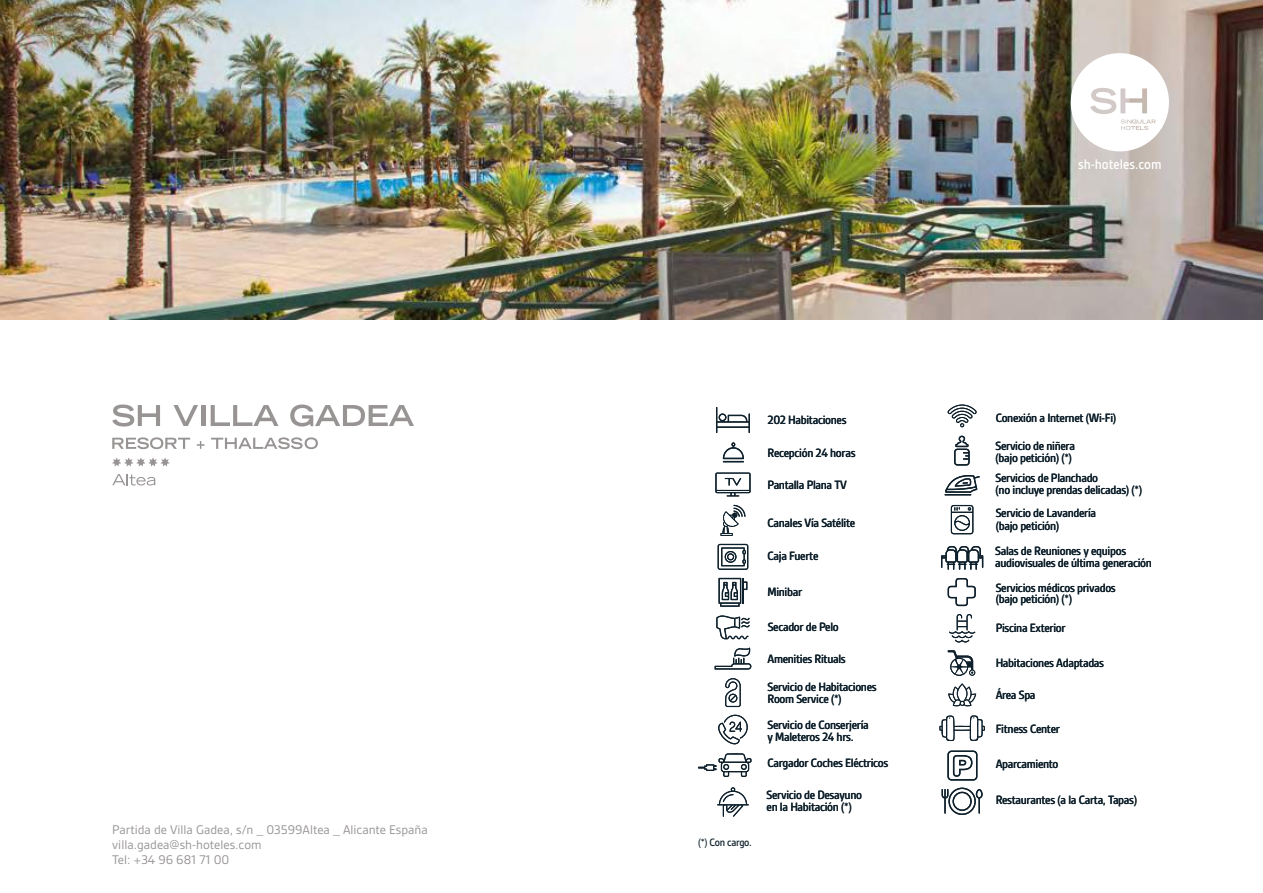
<style>
.page{position:relative;width:1263px;height:893px;background:#fff}
.page>*{position:absolute;margin:0;border:0;box-sizing:border-box;transform-origin:0 0}
.t1{font:500 15px "Gesta Semi Cond";color:#fff}
.t2{font:13.5px/15px "Gesta";color:#989494}
.t3{font:500 12.9px/12.1px "Gesta Semi Cond";letter-spacing:-.025em;color:#0e202b}
.t4{font:500 11.55px "Gesta Semi Cond";letter-spacing:-.025em;color:#0e202b}
</style>
<div class="page">
<img style="left:0;top:0;width:1263px;height:319px">
<svg style="left:112px;top:458px;width:58px;height:8px"></svg>
<svg style="left:112px;top:404px;width:48px;height:23px"></svg>
<svg style="left:173px;top:405px;width:25px;height:21px"></svg>
<hr style="left:201px;top:405px;width:4px;height:21px;background:#989494">
<svg style="left:211px;top:405px;width:67px;height:21px"></svg>
<svg style="left:290px;top:404px;width:124px;height:23px"></svg>
<svg style="left:112px;top:474px;width:43px;height:11px"></svg>
<svg style="left:112px;top:437px;width:78px;height:12px"></svg>
<svg style="left:197px;top:441px;width:7px;height:8px"></svg>
<svg style="left:211px;top:437px;width:107px;height:12px"></svg>
<svg style="left:1071px;top:53px;width:98px;height:98px"></svg>
<svg style="left:716px;top:407px;width:34px;height:26px"></svg>
<svg style="left:715px;top:472px;width:35px;height:24px"></svg>
<svg style="left:720px;top:505px;width:25px;height:31px"></svg>
<svg style="left:718px;top:544px;width:30px;height:26px"></svg>
<svg style="left:716px;top:615px;width:34px;height:24px"></svg>
<svg style="left:725px;top:678px;width:16px;height:29px"></svg>
<svg style="left:718px;top:715px;width:30px;height:29px"></svg>
<svg style="left:698px;top:753px;width:53px;height:24px"></svg>
<svg style="left:717px;top:787px;width:32px;height:30px"></svg>
<svg style="left:949px;top:614px;width:26px;height:28px"></svg>
<svg style="left:948px;top:404px;width:29px;height:23px"></svg>
<svg style="left:951px;top:505px;width:22px;height:29px"></svg>
<svg style="left:944px;top:475px;width:36px;height:20px"></svg>
<svg style="left:718px;top:578px;width:29px;height:29px"></svg>
<svg style="left:947px;top:751px;width:30px;height:29px"></svg>
<svg style="left:941px;top:788px;width:42px;height:27px"></svg>
<svg style="left:939px;top:715px;width:46px;height:26px"></svg>
<svg style="left:948px;top:683px;width:28px;height:23px"></svg>
<svg style="left:714px;top:648px;width:37px;height:21px"></svg>
<svg style="left:948px;top:650px;width:27px;height:26px"></svg>
<svg style="left:948px;top:578px;width:28px;height:28px"></svg>
<svg style="left:954px;top:435px;width:16px;height:31px"></svg>
<svg style="left:723px;top:442px;width:21px;height:20px"></svg>
<svg style="left:941px;top:546px;width:42px;height:24px"></svg>
<p class="t2" style="left:112px;top:822px;width:317px">Partida de Villa Gadea, s/n _ 03599Altea _ Alicante España villa.gadea@sh-hoteles.com<br>Tel: +34 96 681 71 00</p>
<p class="t4" style="left:698px;top:836px;width:55px">(*) Con cargo.</p>
<p class="t3" style="left:767px;top:414px;width:81px">202 Habitaciones</p>
<p class="t3" style="left:767px;top:447px;width:90px">Recepción 24 horas</p>
<p class="t3" style="left:767px;top:478px;width:81px">Pantalla Plana TV</p>
<p class="t3" style="left:767px;top:516px;width:89px">Canales Vía Satélite</p>
<p class="t3" style="left:767px;top:550px;width:52px">Caja Fuerte</p>
<p class="t3" style="left:767px;top:586px;width:36px">Minibar</p>
<p class="t3" style="left:768px;top:621px;width:73px">Secador de Pelo</p>
<p class="t3" style="left:767px;top:644px;width:111px;line-height:28px">Amenities Rituals<br>Servicio de Habitaciones</p>
<p class="t3" style="left:767px;top:686px;width:103px;line-height:26.2px">Room Service (*)<br>Servicio de Conserjería</p>
<p class="t3" style="left:767px;top:724px;width:122px;line-height:25.7px">y Maleteros 24 hrs.<br>Cargador Coches Eléctricos</p>
<p class="t3" style="left:766px;top:788px;width:97px">Servicio de Desayuno en la Habitación (*)</p>
<p class="t1" style="left:1078px;top:155px;width:85px">sh-hoteles.com</p>
<p class="t3" style="left:996px;top:412px;width:122px">Conexión a Internet (Wi-Fi)</p>
<p class="t3" style="left:995px;top:439px;width:81px">Servicio de niñera (bajo petición) (*)</p>
<p class="t3" style="left:995px;top:472px;width:148px">Servicios de Planchado<br>(no incluye prendas delicadas) (*)</p>
<p class="t3" style="left:996px;top:507px;width:102px">Servicio de Lavandería (bajo petición)</p>
<p class="t3" style="left:995px;top:544px;width:158px">Salas de Reuniones y equipos audiovisuales de última generación</p>
<p class="t3" style="left:996px;top:582px;width:122px;line-height:11.6px">Servicios médicos privados (bajo petición) (*)</p>
<p class="t3" style="left:996px;top:622px;width:71px">Piscina Exterior</p>
<p class="t3" style="left:996px;top:656px;width:110px">Habitaciones Adaptadas</p>
<p class="t3" style="left:996px;top:688px;width:41px">Área Spa</p>
<p class="t3" style="left:996px;top:722px;width:66px">Fitness Center</p>
<p class="t3" style="left:996px;top:758px;width:64px">Aparcamiento</p>
<p class="t3" style="left:996px;top:793px;width:143px">Restaurantes (a la Carta, Tapas)</p>
</div>
